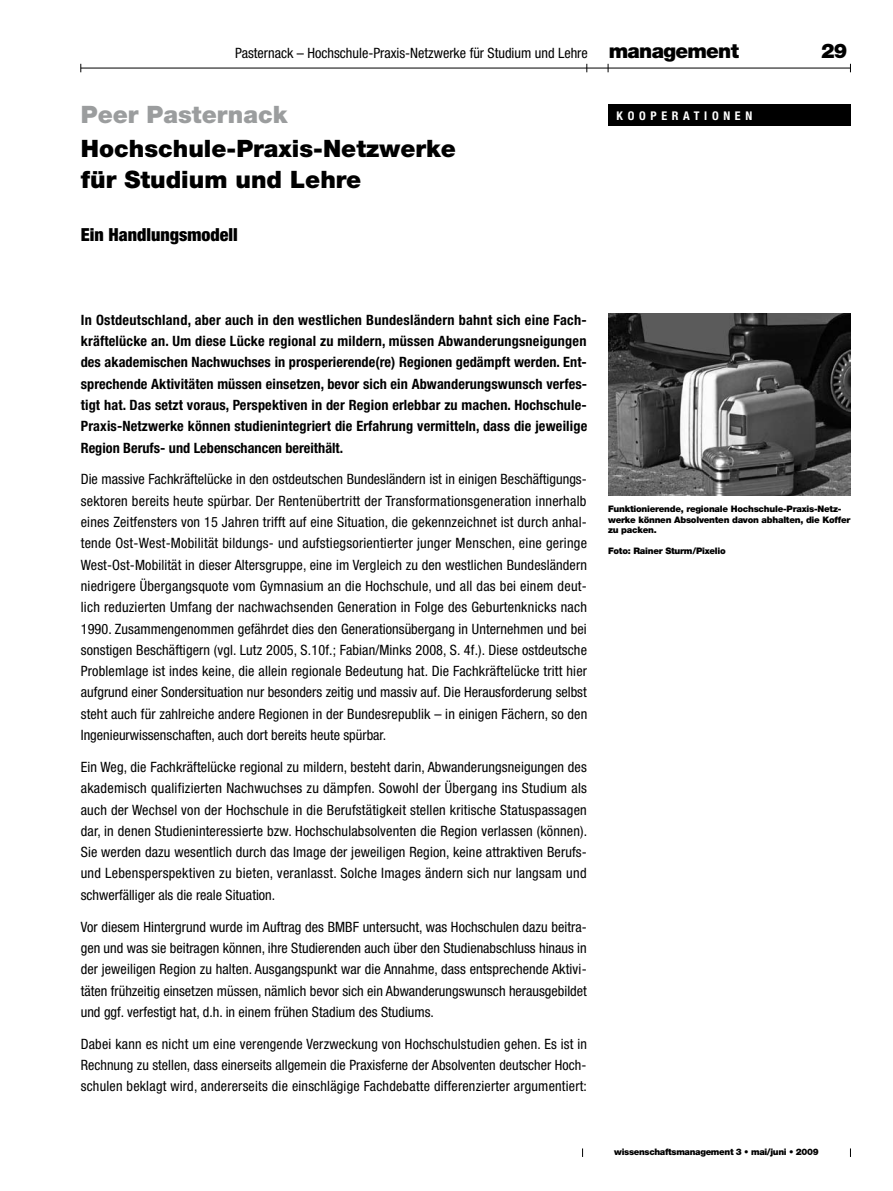
<style>
.page{position:relative;width:893px;height:1191px;background:#fff}
.page>*{position:absolute;margin:0;border:0;box-sizing:border-box;transform-origin:0 0}
.t1{font:900 24px/31.5px "Helvetica Neue";color:#000}
.t2{font:900 24px "Helvetica Neue";color:#9b9d9e}
.t3{font:900 20.25px "Helvetica Neue";color:#000}
.t4{font:900 condensed 18px "Helvetica Neue";color:#000}
.t5{font:condensed 14.25px/21.3px "Helvetica Neue";color:#000;text-align:justify}
.t6{font:700 condensed 14.25px/21.3px "Helvetica Neue";letter-spacing:.005em;color:#000;text-align:justify}
.t7{font:700 condensed 12px "Helvetica Neue";letter-spacing:.39em;color:#fff}
.t8{font:900 9px/10.5px "Helvetica Neue";letter-spacing:-.025em;color:#000}
.s1{font-weight:900;font-stretch:normal;font-size:20.25px}
</style>
<div class="page">
<hr style="left:81px;top:68px;width:769px;height:1px;background:#000">
<div style="left:608px;top:104px;width:242px;height:21px;background:#000"></div>
<img style="left:608px;top:314px;width:242px;height:182px">
<p class="t5" style="left:235px;top:42px;width:505px">Pasternack – Hochschule-Praxis-Netzwerke für Studium und Lehre <span class="s1">management</span></p>
<h2 class="t3" style="left:821px;top:39px;width:28px">29</h2>
<h1 class="t2" style="left:81px;top:100px;width:208px">Peer Pasternack</h1>
<h1 class="t1" style="left:81px;top:132px;width:377px">Hochschule-Praxis-Netzwerke für Studium und Lehre</h1>
<p class="t4" style="left:81px;top:223px;width:159px">Ein Handlungsmodell</p>
<p class="t7" style="left:617px;top:108px;width:136px">KOO PERATION EN</p>
<p class="t6" style="left:81px;top:309px;width:508px">In Ostdeutschland, aber auch in den westlichen Bundesländern bahnt sich eine Fach&shy;kräftelücke an. Um diese Lücke regional zu mildern, müssen Abwanderungsneigungen des akademischen Nachwuchses in prosperierende(re) Regionen gedämpft werden. Ent&shy;sprechende Aktivitäten müssen einsetzen, bevor sich ein Abwanderungswunsch verfes&shy;tigt hat. Das setzt voraus, Perspektiven in der Region erlebbar zu machen. Hochschule-Praxis-Netzwerke können studienintegriert die Erfahrung vermitteln, dass die jeweilige Region Berufs- und Lebenschancen bereithält.</p>
<p class="t5" style="left:81px;top:468px;width:508px">Die massive Fachkräftelücke in den ostdeutschen Bundesländern ist in einigen Beschäftigungs&shy;sektoren bereits heute spürbar. Der Rentenübertritt der Transformationsgeneration innerhalb eines Zeitfensters von 15 Jahren trifft auf eine Situation, die gekennzeichnet ist durch anhal&shy;tende Ost-West-Mobilität bildungs- und aufstiegsorientierter junger Menschen, eine geringe West-Ost-Mobilität in dieser Altersgruppe, eine im Vergleich zu den westlichen Bundesländern niedrigere Übergangsquote vom Gymnasium an die Hochschule, und all das bei einem deut&shy;lich reduzierten Umfang der nachwachsenden Generation in Folge des Geburtenknicks nach 1990. Zusammengenommen gefährdet dies den Generationsübergang in Unternehmen und bei sonstigen Beschäftigern (vgl. Lutz 2005, S.10f.; Fabian/Minks 2008, S. 4f.). Diese ostdeutsche Problemlage ist indes keine, die allein regionale Bedeutung hat. Die Fachkräftelücke tritt hier aufgrund einer Sondersituation nur besonders zeitig und massiv auf. Die Herausforderung selbst steht auch für zahlreiche andere Regionen in der Bundesrepublik – in einigen Fächern, so den Ingenieurwissenschaften, auch dort bereits heute spürbar.</p>
<p class="t5" style="left:81px;top:756px;width:508px">Ein Weg, die Fachkräftelücke regional zu mildern, besteht darin, Abwanderungsneigungen des akademisch qualifizierten Nachwuchses zu dämpfen. Sowohl der Übergang ins Studium als auch der Wechsel von der Hochschule in die Berufstätigkeit stellen kritische Statuspassagen dar, in denen Studieninteressierte bzw. Hochschulabsolventen die Region verlassen (können).<br>Sie werden dazu wesentlich durch das Image der jeweiligen Region, keine attraktiven Berufs&shy;und Lebensperspektiven zu bieten, veranlasst. Solche Images ändern sich nur langsam und schwerfälliger als die reale Situation.</p>
<p class="t5" style="left:81px;top:915px;width:508px">Vor diesem Hintergrund wurde im Auftrag des BMBF untersucht, was Hochschulen dazu beitra&shy;gen und was sie beitragen können, ihre Studierenden auch über den Studienabschluss hinaus in der jeweiligen Region zu halten. Ausgangspunkt war die Annahme, dass entsprechende Aktivi&shy;täten frühzeitig einsetzen müssen, nämlich bevor sich ein Abwanderungswunsch herausgebildet und ggf. verfestigt hat, d.h. in einem frühen Stadium des Studiums.</p>
<p class="t5" style="left:81px;top:1033px;width:508px">Dabei kann es nicht um eine verengende Verzweckung von Hochschulstudien gehen. Es ist in Rechnung zu stellen, dass einerseits allgemein die Praxisferne der Absolventen deutscher Hoch&shy;schulen beklagt wird, andererseits die einschlägige Fachdebatte differenzierter argumentiert:</p>
<p class="t8" style="left:608px;top:504px;width:244px">Funktionierende, regionale Hochschule-Praxis-Netz&shy;werke können Absolventen davon abhalten, die Koffer zu packen.</p>
<p class="t8" style="left:608px;top:546px;width:119px">Foto: Rainer Sturm/Pixelio</p>
<p class="t8" style="left:614px;top:1146px;width:206px">wissenschaftsmanagement 3 • mai/juni • 2009</p>
</div>
